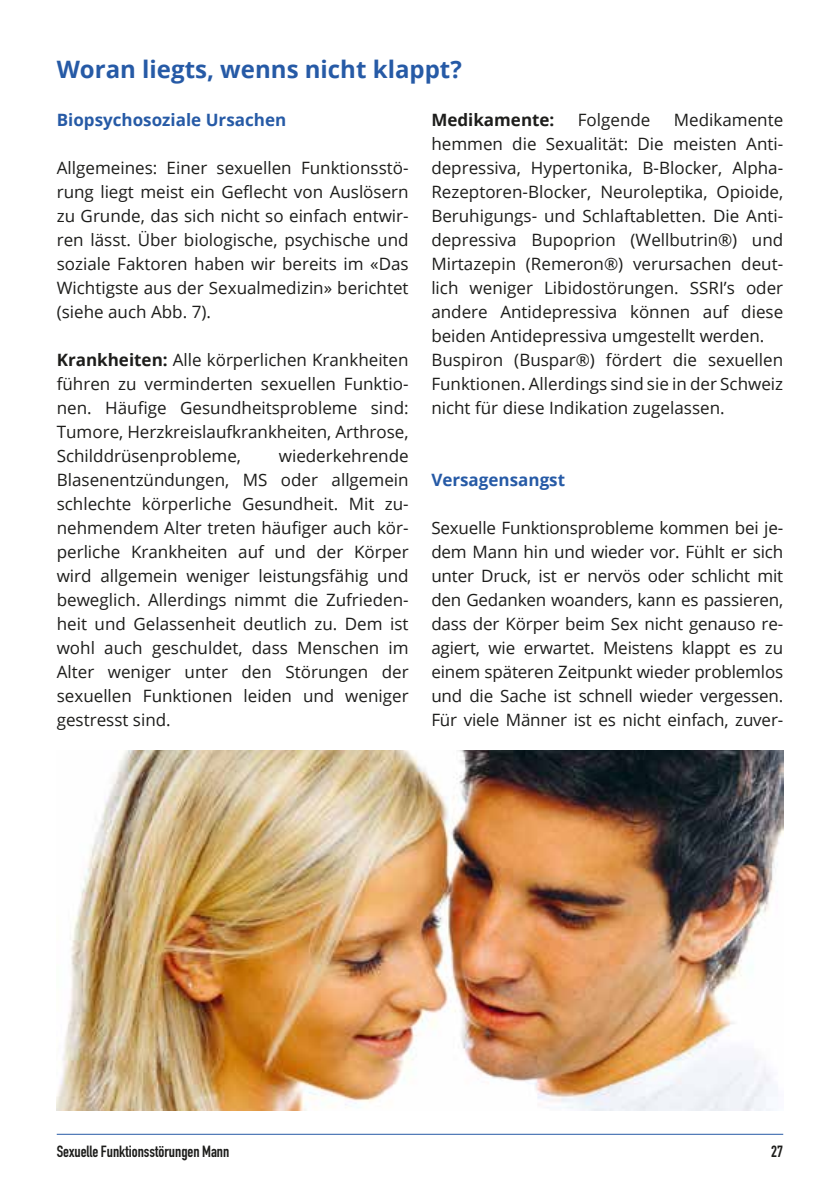
<style>
.page{position:relative;width:840px;height:1191px;background:#fff}
.page>*{position:absolute;margin:0;border:0;box-sizing:border-box;transform-origin:0 0}
.t1{font:700 24px "Open Sans";color:#265aa6}
.t2{font:17px/24px "Open Sans";color:#1d1d1b;text-align:justify}
.t3{font:700 17px "Open Sans";color:#265aa6}
.t4{font:700 17px "Open Sans";color:#1d1d1b}
.t5{font:700 16px "DIN Condensed";color:#1d1d1b}
.s1{font-weight:700}
</style>
<div class="page">
<hr style="left:57px;top:1133px;width:725px;height:1px;background:#265aa6">
<img style="left:57px;top:750px;width:725px;height:360px">
<h1 class="t1" style="left:57px;top:52px;width:406px">Woran liegts, wenns nicht klappt?</h1>
<p class="t3" style="left:57px;top:108px;width:231px">Biopsychosoziale Ursachen</p>
<p class="t2" style="left:57px;top:155px;width:353px">Allgemeines: Einer sexuellen Funktionsstö&shy;rung liegt meist ein Geflecht von Auslösern zu Grunde, das sich nicht so einfach entwir&shy;ren lässt. Über biologische, psychische und soziale Faktoren haben wir bereits im «Das Wichtigste aus der Sexualmedizin» berichtet (siehe auch Abb. 7).</p>
<p class="t2" style="left:57px;top:347px;width:353px"><span class="s1">Krankheiten:</span> Alle körperlichen Krankheiten führen zu verminderten sexuellen Funktio&shy;nen. Häufige Gesundheitsprobleme sind:<br>Tumore, Herzkreislaufkrankheiten, Arthrose, Schilddrüsenprobleme,</p>
<p class="t2" style="left:57px;top:443px;width:353px;text-indent:222px">wiederkehrende Blasenentzündungen, MS oder allgemein schlechte körperliche Gesundheit. Mit zu&shy;nehmendem Alter treten häufiger auch kör&shy;perliche Krankheiten auf und der Körper wird allgemein weniger leistungsfähig und beweglich. Allerdings nimmt die Zufrieden&shy;heit und Gelassenheit deutlich zu. Dem ist wohl auch geschuldet, dass Menschen im Alter weniger unter den Störungen der sexuellen Funktionen leiden und weniger gestresst sind.</p>
<p class="t4" style="left:431px;top:108px;width:125px">Medikamente:</p>
<p class="t2" style="left:577px;top:107px;width:74px">Folgende</p>
<p class="t2" style="left:431px;top:107px;width:353px;text-align:left;text-indent:242px">Medikamente hemmen die Sexualität: Die meisten Anti&shy;depressiva, Hypertonika, B-Blocker, Alpha-Rezeptoren-Blocker, Neuroleptika, Opioide, Beruhigungs- und Schlaftabletten. Die Anti&shy;depressiva Bupoprion (Wellbutrin®) und Mirtazepin (Remeron®) verursachen deut&shy;lich weniger Libidostörungen. SSRI’s oder andere Antidepressiva können auf diese beiden Antidepressiva umgestellt werden.<br>Buspiron (Buspar®) fördert die sexuellen Funktionen. Allerdings sind sie in der Schweiz nicht für diese Indikation zugelassen.</p>
<p class="t3" style="left:431px;top:468px;width:135px">Versagensangst</p>
<p class="t2" style="left:431px;top:515px;width:353px">Sexuelle Funktionsprobleme kommen bei je&shy;dem Mann hin und wieder vor. Fühlt er sich unter Druck, ist er nervös oder schlicht mit den Gedanken woanders, kann es passieren, dass der Körper beim Sex nicht genauso re&shy;agiert, wie erwartet. Meistens klappt es zu einem späteren Zeitpunkt wieder problemlos und die Sache ist schnell wieder vergessen.<br>Für viele Männer ist es nicht einfach, zuver-</p>
<p class="t5" style="left:57px;top:1140px;width:174px">Sexuelle Funktionsstörungen Mann</p>
<p class="t5" style="left:770px;top:1140px;width:13px">27</p>
</div>
